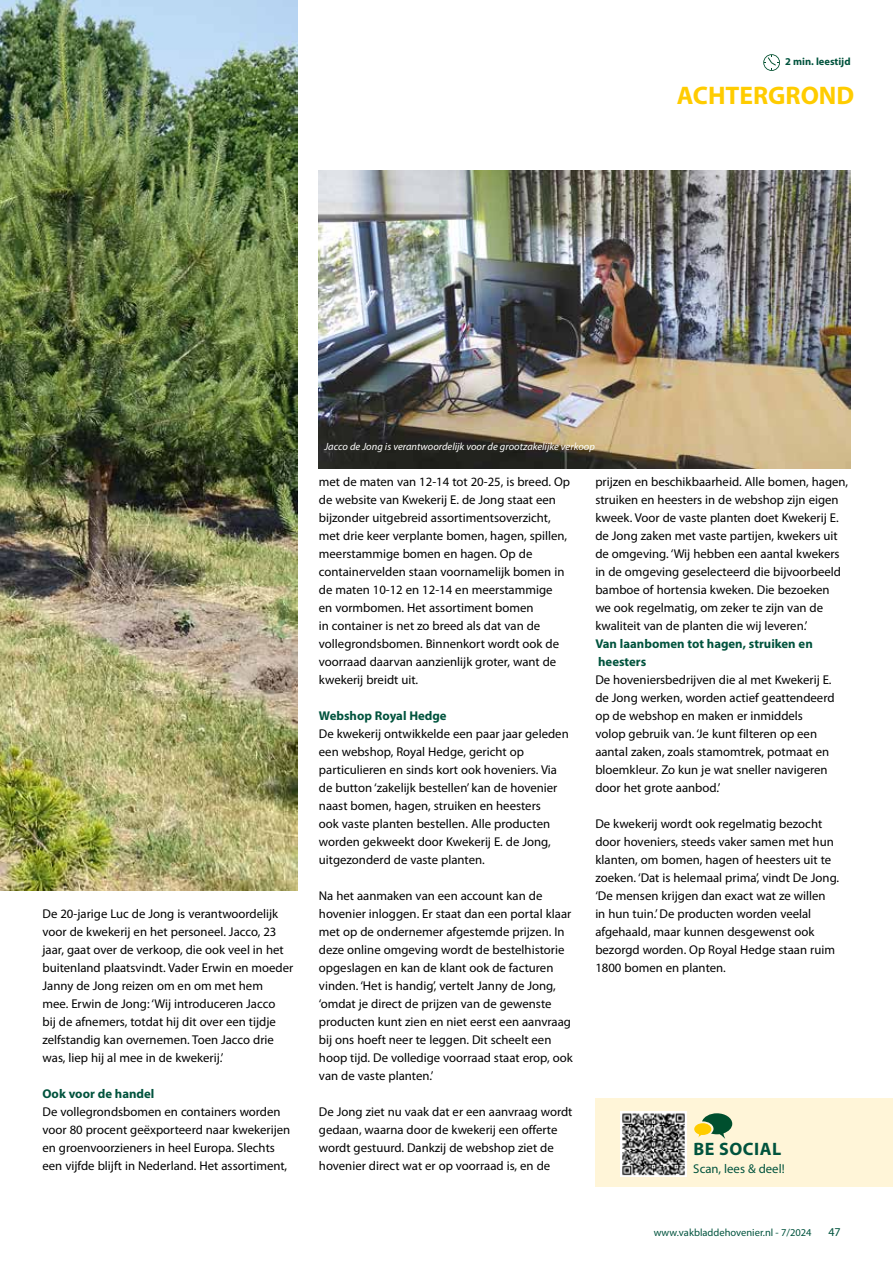
<style>
.page{position:relative;width:893px;height:1263px;background:#fff}
.page>*{position:absolute;margin:0;border:0;box-sizing:border-box;transform-origin:0 0}
.t1{font:700 25.5px "Myriad Pro";color:#fc0}
.t2{font:700 18px "Myriad Pro";letter-spacing:.03em;color:#00533d}
.t3{font:12.75px/18px "Myriad Pro";color:#000}
.t4{font:700 12.75px/18px "Myriad Pro";color:#00533d}
.t5{font:12.75px "Myriad Pro";color:#00533d}
.t6{font:12px "Myriad Pro";color:#00533d}
.t7{font:italic 10.5px "Myriad Pro";color:#fff}
.t8{font:10.5px "Myriad Pro";color:#00533d}
.t9{font:700 10.5px "Myriad Pro";color:#00533d}
</style>
<div class="page">
<img style="left:0;top:0;width:298px;height:890px">
<svg style="left:763px;top:54px;width:17px;height:17px"></svg>
<div style="left:595px;top:1098px;width:298px;height:88px;background:#fff5d8"></div>
<img style="left:621px;top:1111px;width:65px;height:66px">
<svg style="left:694px;top:1113px;width:38px;height:26px"></svg>
<img style="left:319px;top:170px;width:531px;height:299px">
<p class="t9" style="left:785px;top:55px;width:67px">2 min. leestijd</p>
<h1 class="t1" style="left:677px;top:79px;width:179px">ACHTERGROND</h1>
<p class="t3" style="left:43px;top:905px;width:252px">De 20-jarige Luc de Jong is verantwoordelijk voor de kwekerij en het personeel. Jacco, 23 jaar, gaat over de verkoop, die ook veel in het buitenland plaatsvindt. Vader Erwin en moeder Janny de Jong reizen om en om met hem<br>mee. Erwin de Jong: ‘Wij introduceren Jacco<br>bij de afnemers, totdat hij dit over een tijdje zelfstandig kan overnemen. Toen Jacco drie was, liep hij al mee in de kwekerij.’</p>
<p class="t4" style="left:43px;top:1084px;width:113px">Ook voor de handel</p>
<p class="t3" style="left:43px;top:1103px;width:249px">De vollegrondsbomen en containers worden voor 80 procent geëxporteerd naar kwekerijen en groenvoorzieners in heel Europa. Slechts een vijfde blijft in Nederland. Het assortiment,</p>
<p class="t7" style="left:324px;top:440px;width:272px">Jacco de Jong is verantwoordelijk voor de grootzakelijke verkoop</p>
<p class="t3" style="left:319px;top:473px;width:253px">met de maten van 12-14 tot 20-25, is breed. Op de website van Kwekerij E. de Jong staat een bijzonder uitgebreid assortimentsoverzicht, met drie keer verplante bomen, hagen, spillen, meerstammige bomen en hagen. Op de containervelden staan voornamelijk bomen in de maten 10-12 en 12-14 en meerstammige<br>en vormbomen. Het assortiment bomen<br>in container is net zo breed als dat van de vollegrondsbomen. Binnenkort wordt ook de voorraad daarvan aanzienlijk groter, want de kwekerij breidt uit.</p>
<p class="t4" style="left:319px;top:706px;width:129px">Webshop Royal Hedge</p>
<p class="t3" style="left:319px;top:725px;width:251px">De kwekerij ontwikkelde een paar jaar geleden een webshop, Royal Hedge, gericht op particulieren en sinds kort ook hoveniers. Via de button ‘zakelijk bestellen’ kan de hovenier naast bomen, hagen, struiken en heesters<br>ook vaste planten bestellen. Alle producten worden gekweekt door Kwekerij E. de Jong, uitgezonderd de vaste planten.</p>
<p class="t3" style="left:319px;top:887px;width:255px">Na het aanmaken van een account kan de hovenier inloggen. Er staat dan een portal klaar met op de ondernemer afgestemde prijzen. In deze online omgeving wordt de bestelhistorie opgeslagen en kan de klant ook de facturen vinden. ‘Het is handig’, vertelt Janny de Jong, ‘omdat je direct de prijzen van de gewenste producten kunt zien en niet eerst een aanvraag bij ons hoeft neer te leggen. Dit scheelt een hoop tijd. De volledige voorraad staat erop, ook van de vaste planten.’</p>
<p class="t3" style="left:319px;top:1103px;width:255px">De Jong ziet nu vaak dat er een aanvraag wordt gedaan, waarna door de kwekerij een offerte wordt gestuurd. Dankzij de webshop ziet de hovenier direct wat er op voorraad is, en de</p>
<p class="t3" style="left:595px;top:473px;width:254px">prijzen en beschikbaarheid. Alle bomen, hagen, struiken en heesters in de webshop zijn eigen kweek. Voor de vaste planten doet Kwekerij E. de Jong zaken met vaste partijen, kwekers uit de omgeving. ‘Wij hebben een aantal kwekers in de omgeving geselecteerd die bijvoorbeeld bamboe of hortensia kweken. Die bezoeken we ook regelmatig, om zeker te zijn van de kwaliteit van de planten die wij leveren.’</p>
<p class="t4" style="left:595px;top:634px;width:219px">Van laanbomen tot hagen, struiken en heesters</p>
<p class="t3" style="left:595px;top:671px;width:241px">De hoveniersbedrijven die al met Kwekerij E. de Jong werken, worden actief geattendeerd op de webshop en maken er inmiddels volop gebruik van. ‘Je kunt filteren op een aantal zaken, zoals stamomtrek, potmaat en bloemkleur. Zo kun je wat sneller navigeren door het grote aanbod.’</p>
<p class="t3" style="left:595px;top:815px;width:245px">De kwekerij wordt ook regelmatig bezocht door hoveniers, steeds vaker samen met hun klanten, om bomen, hagen of heesters uit te zoeken. ‘Dat is helemaal prima’, vindt De Jong. ‘De mensen krijgen dan exact wat ze willen<br>in hun tuin.’ De producten worden veelal afgehaald, maar kunnen desgewenst ook bezorgd worden. Op Royal Hedge staan ruim 1800 bomen en planten.</p>
<h2 class="t2" style="left:693px;top:1137px;width:89px">BE SOCIAL</h2>
<p class="t5" style="left:693px;top:1161px;width:93px">Scan, lees &amp; deel!</p>
<p class="t8" style="left:654px;top:1226px;width:159px">www.vakbladdehovenier.nl - 7/2024</p>
<p class="t6" style="left:828px;top:1224px;width:14px">47</p>
</div>
